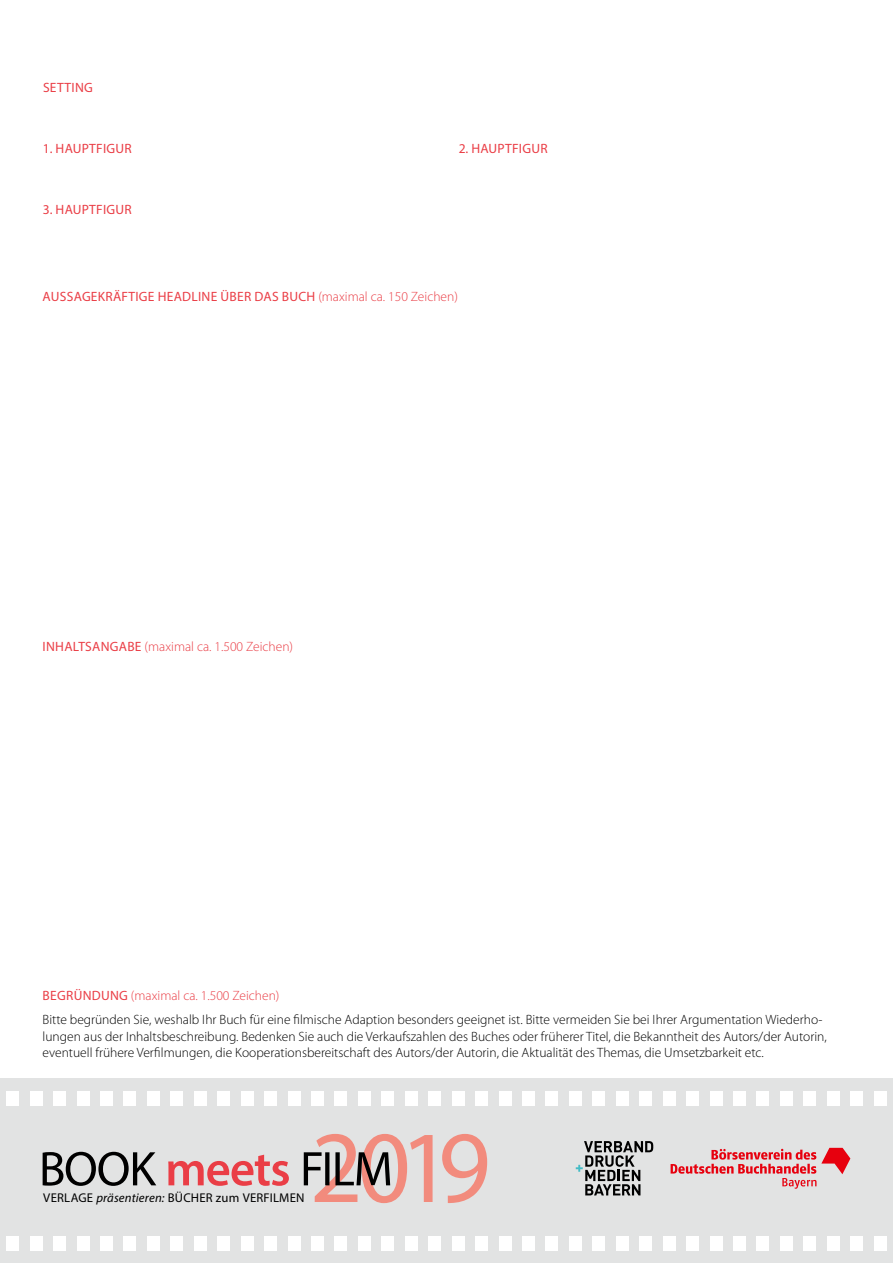
<style>
.page{position:relative;width:893px;height:1263px;background:#fff}
.page>*{position:absolute;margin:0;border:0;box-sizing:border-box;transform-origin:0 0}
.t1{font:300 13.5px/16.2px "Myriad Pro";color:#000}
.t2{font:13.5px "Myriad Pro";letter-spacing:.02em;color:#ea3e46}
.t3{font:300 13.5px "Myriad Pro";color:#ea3e46}
.t4{font:12.75px "Myriad Pro";letter-spacing:.015em;color:#000}
.s1{font-weight:300}
.s2{font-weight:400}
.s3{font-style:italic}
</style>
<div class="page">
<div style="left:0;top:1079px;width:893px;height:184px;background:#e2e3e3"></div>
<div style="left:874px;top:1091px;width:12px;height:14px;background:#fff"></div>
<div style="left:874px;top:1236px;width:12px;height:14px;background:#fff"></div>
<div style="left:850px;top:1091px;width:13px;height:14px;background:#fff"></div>
<div style="left:850px;top:1236px;width:13px;height:14px;background:#fff"></div>
<div style="left:827px;top:1091px;width:13px;height:14px;background:#fff"></div>
<div style="left:827px;top:1236px;width:13px;height:14px;background:#fff"></div>
<div style="left:803px;top:1091px;width:13px;height:14px;background:#fff"></div>
<div style="left:803px;top:1236px;width:13px;height:14px;background:#fff"></div>
<div style="left:780px;top:1091px;width:13px;height:14px;background:#fff"></div>
<div style="left:780px;top:1236px;width:13px;height:14px;background:#fff"></div>
<div style="left:756px;top:1091px;width:13px;height:14px;background:#fff"></div>
<div style="left:756px;top:1236px;width:13px;height:14px;background:#fff"></div>
<div style="left:733px;top:1091px;width:13px;height:14px;background:#fff"></div>
<div style="left:733px;top:1236px;width:13px;height:14px;background:#fff"></div>
<div style="left:710px;top:1091px;width:12px;height:14px;background:#fff"></div>
<div style="left:710px;top:1236px;width:12px;height:14px;background:#fff"></div>
<div style="left:686px;top:1091px;width:13px;height:14px;background:#fff"></div>
<div style="left:686px;top:1236px;width:13px;height:14px;background:#fff"></div>
<div style="left:663px;top:1091px;width:12px;height:14px;background:#fff"></div>
<div style="left:663px;top:1236px;width:12px;height:14px;background:#fff"></div>
<div style="left:639px;top:1091px;width:13px;height:14px;background:#fff"></div>
<div style="left:639px;top:1236px;width:13px;height:14px;background:#fff"></div>
<div style="left:616px;top:1091px;width:13px;height:14px;background:#fff"></div>
<div style="left:616px;top:1236px;width:13px;height:14px;background:#fff"></div>
<div style="left:592px;top:1091px;width:13px;height:14px;background:#fff"></div>
<div style="left:592px;top:1236px;width:13px;height:14px;background:#fff"></div>
<div style="left:569px;top:1091px;width:13px;height:14px;background:#fff"></div>
<div style="left:569px;top:1236px;width:13px;height:14px;background:#fff"></div>
<div style="left:545px;top:1091px;width:13px;height:14px;background:#fff"></div>
<div style="left:545px;top:1236px;width:13px;height:14px;background:#fff"></div>
<div style="left:522px;top:1091px;width:13px;height:14px;background:#fff"></div>
<div style="left:522px;top:1236px;width:13px;height:14px;background:#fff"></div>
<div style="left:499px;top:1091px;width:12px;height:14px;background:#fff"></div>
<div style="left:499px;top:1236px;width:12px;height:14px;background:#fff"></div>
<div style="left:475px;top:1091px;width:13px;height:14px;background:#fff"></div>
<div style="left:475px;top:1236px;width:13px;height:14px;background:#fff"></div>
<div style="left:452px;top:1091px;width:12px;height:14px;background:#fff"></div>
<div style="left:452px;top:1236px;width:12px;height:14px;background:#fff"></div>
<div style="left:428px;top:1091px;width:13px;height:14px;background:#fff"></div>
<div style="left:428px;top:1236px;width:13px;height:14px;background:#fff"></div>
<div style="left:405px;top:1091px;width:13px;height:14px;background:#fff"></div>
<div style="left:405px;top:1236px;width:13px;height:14px;background:#fff"></div>
<div style="left:381px;top:1091px;width:13px;height:14px;background:#fff"></div>
<div style="left:381px;top:1236px;width:13px;height:14px;background:#fff"></div>
<div style="left:358px;top:1091px;width:13px;height:14px;background:#fff"></div>
<div style="left:358px;top:1236px;width:13px;height:14px;background:#fff"></div>
<div style="left:334px;top:1091px;width:13px;height:14px;background:#fff"></div>
<div style="left:334px;top:1236px;width:13px;height:14px;background:#fff"></div>
<div style="left:311px;top:1091px;width:13px;height:14px;background:#fff"></div>
<div style="left:311px;top:1236px;width:13px;height:14px;background:#fff"></div>
<div style="left:288px;top:1091px;width:12px;height:14px;background:#fff"></div>
<div style="left:288px;top:1236px;width:12px;height:14px;background:#fff"></div>
<div style="left:264px;top:1091px;width:13px;height:14px;background:#fff"></div>
<div style="left:264px;top:1236px;width:13px;height:14px;background:#fff"></div>
<div style="left:241px;top:1091px;width:12px;height:14px;background:#fff"></div>
<div style="left:241px;top:1236px;width:12px;height:14px;background:#fff"></div>
<div style="left:217px;top:1091px;width:13px;height:14px;background:#fff"></div>
<div style="left:217px;top:1236px;width:13px;height:14px;background:#fff"></div>
<div style="left:194px;top:1091px;width:13px;height:14px;background:#fff"></div>
<div style="left:194px;top:1236px;width:13px;height:14px;background:#fff"></div>
<div style="left:170px;top:1091px;width:13px;height:14px;background:#fff"></div>
<div style="left:170px;top:1236px;width:13px;height:14px;background:#fff"></div>
<div style="left:147px;top:1091px;width:13px;height:14px;background:#fff"></div>
<div style="left:147px;top:1236px;width:13px;height:14px;background:#fff"></div>
<div style="left:124px;top:1091px;width:12px;height:14px;background:#fff"></div>
<div style="left:124px;top:1236px;width:12px;height:14px;background:#fff"></div>
<div style="left:100px;top:1091px;width:13px;height:14px;background:#fff"></div>
<div style="left:100px;top:1236px;width:13px;height:14px;background:#fff"></div>
<div style="left:77px;top:1091px;width:12px;height:14px;background:#fff"></div>
<div style="left:77px;top:1236px;width:12px;height:14px;background:#fff"></div>
<div style="left:53px;top:1091px;width:13px;height:14px;background:#fff"></div>
<div style="left:53px;top:1236px;width:13px;height:14px;background:#fff"></div>
<div style="left:30px;top:1091px;width:12px;height:14px;background:#fff"></div>
<div style="left:30px;top:1236px;width:12px;height:14px;background:#fff"></div>
<div style="left:6px;top:1091px;width:13px;height:14px;background:#fff"></div>
<div style="left:6px;top:1236px;width:13px;height:14px;background:#fff"></div>
<svg style="left:304px;top:1134px;width:183px;height:69px"></svg>
<svg style="left:168px;top:1155px;width:121px;height:31px"></svg>
<svg style="left:43px;top:1152px;width:113px;height:34px"></svg>
<svg style="left:671px;top:1148px;width:179px;height:41px"></svg>
<svg style="left:576px;top:1141px;width:77px;height:54px"></svg>
<p class="t2" style="left:43px;top:80px;width:51px">SETTING</p>
<p class="t2" style="left:43px;top:140px;width:90px">1. HAUPTFIGUR</p>
<p class="t2" style="left:459px;top:140px;width:90px">2. HAUPTFIGUR</p>
<p class="t2" style="left:43px;top:201px;width:90px">3. HAUPTFIGUR</p>
<p class="t2" style="left:43px;top:288px;width:417px">AUSSAGEKRÄFTIGE HEADLINE ÜBER DAS BUCH <span class="s1">(maximal ca. 150 Zeichen)</span></p>
<p class="t3" style="left:43px;top:639px;width:252px"><span class="s2">INHALTSANGABE</span> (maximal ca. 1.500 Zeichen)</p>
<p class="t3" style="left:43px;top:988px;width:238px"><span class="s2">BEGRÜNDUNG</span> (maximal ca. 1.500 Zeichen)</p>
<p class="t1" style="left:43px;top:1012px;width:786px">Bitte begründen Sie, weshalb Ihr Buch für eine filmische Adaption besonders geeignet ist. Bitte vermeiden Sie bei Ihrer Argumentation Wiederho&shy;lungen aus der Inhaltsbeschreibung. Bedenken Sie auch die Verkaufszahlen des Buches oder früherer Titel, die Bekanntheit des Autors/der Autorin, eventuell frühere Verfilmungen, die Kooperationsbereitschaft des Autors/der Autorin, die Aktualität des Themas, die Umsetzbarkeit etc.</p>
<p class="t4" style="left:43px;top:1189px;width:263px">VERLAGE <span class="s3">präsentieren:</span> BÜCHER zum VERFILMEN</p>
</div>
